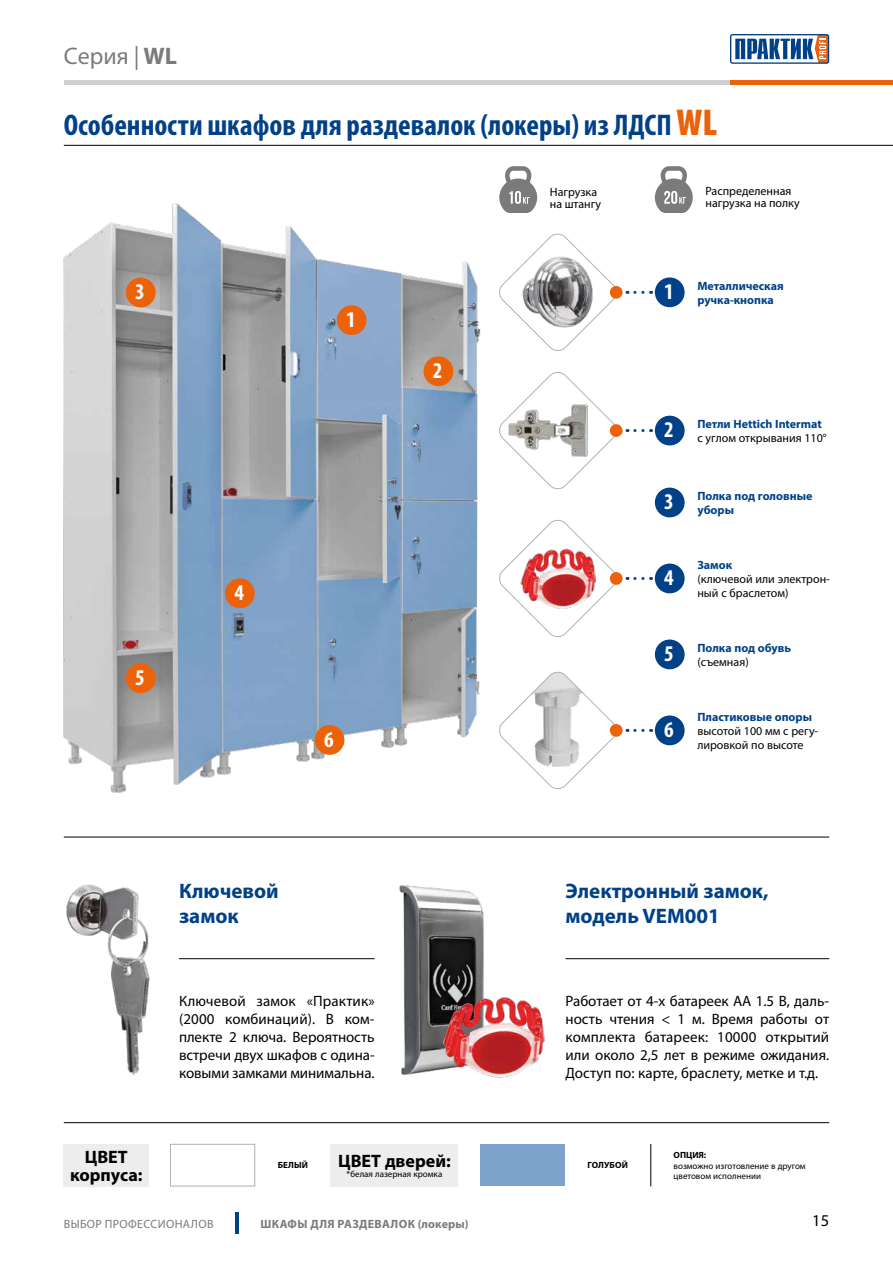
<style>
.page{position:relative;width:893px;height:1263px;background:#fff}
.page>*{position:absolute;margin:0;border:0;box-sizing:border-box;transform-origin:0 0}
.t1{font:700 condensed 30px "Myriad Pro";color:#004187}
.t2{font:24px "Myriad Pro";color:#7c7b7b}
.t3{font:700 condensed 22.5px "Myriad Pro";color:#fff}
.t4{font:700 21px/25.2px "Myriad Pro";color:#004187}
.t5{font:700 18px/18px "Myriad Pro";color:#000;text-align:center}
.t6{font:16.5px "Myriad Pro";color:#000}
.t7{font:15px/18px "Myriad Pro";letter-spacing:-.005em;color:#000;text-align:justify}
.t8{font:700 12px/14.4px "Myriad Pro";color:#004187}
.t9{font:12px/12px "Myriad Pro";color:#000}
.t10{font:700 12px "Myriad Pro";letter-spacing:.03em;color:#7c7b7b}
.t11{font:12px "Myriad Pro";letter-spacing:.03em;color:#7c7b7b}
.t12{font:9px/10.8px "Myriad Pro";color:#000}
.t13{font:700 9px "Myriad Pro";color:#000}
.s1{font-weight:700}
.s2{font-weight:900;font-size:37.5px;color:#eb6209}
.s3{font-stretch:condensed;font-size:22.5px;color:#fff}
.s4{font-weight:400;color:#000}
</style>
<div class="page">
<hr style="left:235px;top:1213px;width:4px;height:21px;background:#004187">
<div style="left:64px;top:1144px;width:85px;height:42px;background:#ededed"></div>
<div style="left:331px;top:1144px;width:127px;height:42px;background:#ededed"></div>
<div style="left:170px;top:1144px;width:85px;height:42px;background:#fff;border:1px solid #b3b2b2"></div>
<div style="left:480px;top:1144px;width:84px;height:42px;background:#7da3cc"></div>
<img style="left:63px;top:203px;width:418px;height:590px">
<hr style="left:650px;top:1144px;width:1px;height:42px;background:#000">
<div style="left:337px;top:305px;width:30px;height:30px;background:#eb6209;border-radius:50%"></div>
<div style="left:423px;top:356px;width:30px;height:30px;background:#eb6209;border-radius:50%"></div>
<div style="left:126px;top:278px;width:30px;height:29px;background:#eb6209;border-radius:50%"></div>
<div style="left:225px;top:578px;width:30px;height:30px;background:#eb6209;border-radius:50%"></div>
<div style="left:126px;top:663px;width:30px;height:30px;background:#eb6209;border-radius:50%"></div>
<div style="left:315px;top:725px;width:29px;height:30px;background:#eb6209;border-radius:50%"></div>
<svg style="left:655px;top:166px;width:38px;height:47px"></svg>
<svg style="left:499px;top:166px;width:38px;height:47px"></svg>
<img style="left:399px;top:885px;width:85px;height:191px">
<img style="left:443px;top:997px;width:101px;height:81px">
<svg style="left:730px;top:34px;width:99px;height:30px"></svg>
<hr style="left:64px;top:81px;width:670px;height:4px;background:#d0d0d0">
<hr style="left:730px;top:81px;width:163px;height:4px;background:#eb6209">
<hr style="left:179px;top:958px;width:196px;height:1px;background:#000">
<hr style="left:566px;top:958px;width:263px;height:1px;background:#000">
<img style="left:66px;top:884px;width:84px;height:192px">
<hr style="left:64px;top:145px;width:829px;height:1px;background:#000">
<hr style="left:64px;top:1122px;width:765px;height:1px;background:#000">
<hr style="left:64px;top:837px;width:765px;height:1px;background:#000">
<div style="left:655px;top:488px;width:30px;height:29px;background:#004187;border-radius:50%"></div>
<div style="left:655px;top:639px;width:30px;height:30px;background:#004187;border-radius:50%"></div>
<svg style="left:499px;top:233px;width:116px;height:118px"></svg>
<img style="left:519px;top:255px;width:77px;height:75px">
<div style="left:655px;top:277px;width:30px;height:30px;background:#004187;border-radius:50%"></div>
<svg style="left:635px;top:291px;width:17px;height:3px"></svg>
<div style="left:610px;top:286px;width:13px;height:13px;background:#eb6209;border-radius:50%"></div>
<svg style="left:499px;top:372px;width:115px;height:118px"></svg>
<img style="left:509px;top:404px;width:79px;height:53px">
<div style="left:655px;top:416px;width:30px;height:29px;background:#004187;border-radius:50%"></div>
<svg style="left:635px;top:429px;width:17px;height:3px"></svg>
<div style="left:610px;top:424px;width:13px;height:13px;background:#eb6209;border-radius:50%"></div>
<svg style="left:499px;top:519px;width:115px;height:118px"></svg>
<img style="left:520px;top:548px;width:75px;height:60px">
<div style="left:655px;top:564px;width:30px;height:29px;background:#004187;border-radius:50%"></div>
<svg style="left:635px;top:577px;width:17px;height:3px"></svg>
<div style="left:610px;top:572px;width:13px;height:13px;background:#eb6209;border-radius:50%"></div>
<svg style="left:499px;top:671px;width:115px;height:118px"></svg>
<div style="left:655px;top:715px;width:30px;height:30px;background:#004187;border-radius:50%"></div>
<svg style="left:635px;top:729px;width:17px;height:3px"></svg>
<div style="left:610px;top:724px;width:13px;height:13px;background:#eb6209;border-radius:50%"></div>
<h2 class="t2" style="left:64px;top:41px;width:115px">Cерия | <span class="s1">WL</span></h2>
<h1 class="t1" style="left:64px;top:107px;width:655px">Особенности шкафов для раздевалок (локеры) из ЛДСП <span class="s2">WL</span></h1>
<h3 class="t3" style="left:135px;top:278px;width:11px">3</h3>
<h3 class="t3" style="left:346px;top:306px;width:11px">1</h3>
<h3 class="t3" style="left:433px;top:357px;width:11px">2</h3>
<h3 class="t3" style="left:135px;top:664px;width:11px">5</h3>
<h3 class="t3" style="left:234px;top:579px;width:11px">4</h3>
<h3 class="t3" style="left:324px;top:725px;width:11px">6</h3>
<h3 class="t4" style="left:179px;top:877px;width:101px">Ключевой замок</h3>
<p class="t7" style="left:179px;top:991px;width:197px">Ключевой замок «Практик» (2000 комбинаций). В ком&shy;плекте 2 ключа. Вероятность встречи двух шкафов с одина&shy;ковыми замками минимальна.</p>
<p class="t9" style="left:550px;top:186px;width:53px">Нагрузка на штангу</p>
<p class="t9" style="left:705px;top:184px;width:96px">Распределенная нагрузка на полку</p>
<p class="t8" style="left:697px;top:278px;width:88px;text-indent:-33px"><span class="s3">1</span> Металлическая ручка-кнопка</p>
<p class="t8" style="left:697px;top:416px;width:131px;text-indent:-33px"><span class="s3">2</span> Петли Hettich Intermat <span class="s4">с углом открывания 110°</span></p>
<p class="t8" style="left:697px;top:488px;width:116px;text-indent:-33px"><span class="s3">3</span> Полка под головные уборы</p>
<h3 class="t3" style="left:664px;top:564px;width:11px">4</h3>
<p class="t8" style="left:697px;top:557px;width:36px">Замок</p>
<p class="t9" style="left:697px;top:571px;width:134px;line-height:14.4px">(ключевой или электрон&shy;ный с браслетом)</p>
<p class="t8" style="left:697px;top:640px;width:95px;text-indent:-33px"><span class="s3">5</span> Полка под обувь <span class="s4">(съемная)</span></p>
<h3 class="t3" style="left:664px;top:716px;width:11px">6</h3>
<p class="t8" style="left:697px;top:709px;width:116px">Пластиковые опоры</p>
<p class="t9" style="left:697px;top:723px;width:122px;line-height:14.4px">высотой 100 мм с регу&shy;лировкой по высоте</p>
<h3 class="t4" style="left:566px;top:877px;width:204px">Электронный замок, модель VEM001</h3>
<p class="t7" style="left:566px;top:991px;width:265px">Работает от 4-х батареек AA 1.5 В, даль&shy;ность чтения &lt; 1 м. Время работы от комплекта батареек: 10000 открытий или около 2,5 лет в режиме ожидания.<br>Доступ по: карте, браслету, метке и т.д.</p>
<p class="t5" style="left:70px;top:1147px;width:74px">ЦВЕТ корпуса:</p>
<p class="t5" style="left:338px;top:1151px;width:114px">ЦВЕТ дверей:</p>
<p class="t13" style="left:278px;top:1159px;width:32px">БЕЛЫЙ</p>
<p class="t13" style="left:587px;top:1159px;width:42px">ГОЛУБОЙ</p>
<p class="t12" style="left:347px;top:1169px;width:97px">*белая лазерная кромка</p>
<p class="t13" style="left:674px;top:1149px;width:34px">ОПЦИЯ:</p>
<p class="t12" style="left:674px;top:1160px;width:134px">возможно изготовление в другом цветовом исполнении</p>
<p class="t11" style="left:64px;top:1216px;width:151px">ВЫБОР ПРОФЕССИОНАЛОВ</p>
<p class="t10" style="left:261px;top:1216px;width:210px">ШКАФЫ ДЛЯ РАЗДЕВАЛОК (локеры)</p>
<p class="t6" style="left:812px;top:1210px;width:18px">15</p>
</div>
